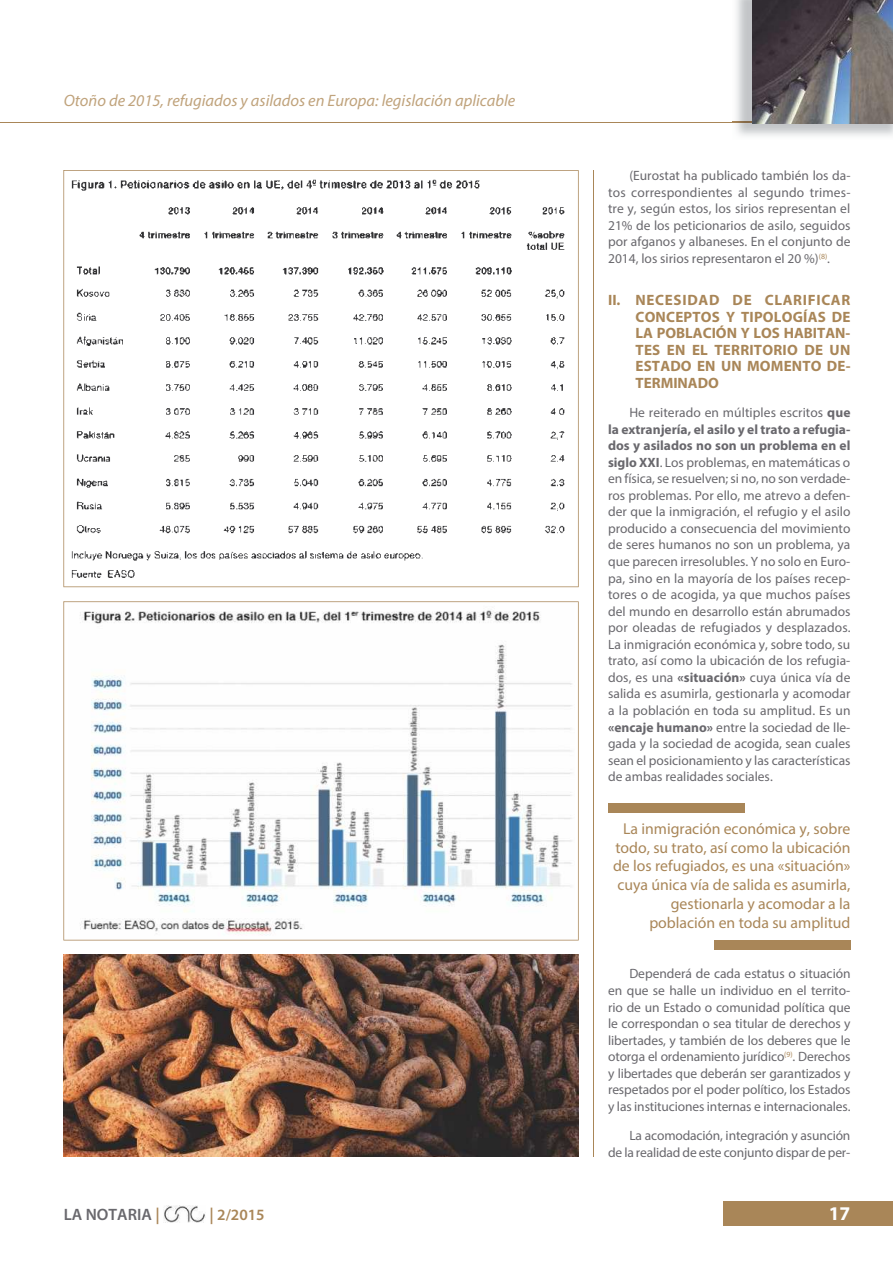
<style>
.page{position:relative;width:893px;height:1263px;background:#fff}
.page>*{position:absolute;margin:0;border:0;box-sizing:border-box;transform-origin:0 0}
.t1{font:700 19.5px "Myriad Pro";color:#fefefe}
.t2{font:italic 16.5px "Myriad Pro";color:#c0a37c}
.t3{font:600 16.5px "Myriad Pro";color:#69686d}
.t4{font:15.75px/18.8px "Myriad Pro";color:#a98658;text-align:right}
.t5{font:600 15.75px "Myriad Pro";color:#a98658}
.t6{font:700 15px/16.5px "Myriad Pro";letter-spacing:.01em;color:#a98658;text-align:justify}
.t7{font:13.5px/16.5px "Myriad Pro";letter-spacing:-.01em;color:#69686d;text-align:justify}
.s1{font-weight:700}
.s2{color:#a98658}
.s3{font-size:16.5px}
</style>
<div class="page">
<hr style="left:1px;top:122px;width:892px;height:1px;background:#a98658">
<div style="left:723px;top:1202px;width:170px;height:24px;background:#a98658"></div>
<img style="left:164px;top:1206px;width:42px;height:16px">
<img style="left:732px;top:0;width:161px;height:136px">
<img style="left:732px;top:122px;width:21px;height:1px">
<img style="left:753px;top:0;width:140px;height:123px">
<hr style="left:594px;top:170px;width:1px;height:987px;background:#a98658">
<div style="left:608px;top:804px;width:136px;height:9px;background:#a98658"></div>
<div style="left:714px;top:941px;width:136px;height:9px;background:#a98658"></div>
<img style="left:64px;top:955px;width:514px;height:202px">
<svg style="left:63px;top:170px;width:516px;height:417px"></svg>
<svg style="left:63px;top:601px;width:516px;height:339px"></svg>
<p class="t2" style="left:64px;top:90px;width:453px">Otoño de 2015, refugiados y asilados en Europa: legislación aplicable</p>
<p class="t7" style="left:608px;top:167px;width:244px;text-indent:21px">(Eurostat ha publicado también los da&shy;tos correspondientes al segundo trimes&shy;tre y, según estos, los sirios representan el 21% de los peticionarios de asilo, seguidos por afganos y albaneses. En el conjunto de 2014, los sirios representaron el 20 %)<sup>(8)</sup>.</p>
<p class="t6" style="left:635px;top:291px;width:217px;text-indent:-27px">II. NECESIDAD DE CLARIFICAR CONCEPTOS Y TIPOLOGÍAS DE LA POBLACIÓN Y LOS HABITAN-TES EN EL TERRITORIO DE UN ESTADO EN UN MOMENTO DE-TERMINADO</p>
<p class="t7" style="left:608px;top:404px;width:244px;text-indent:21px">He reiterado en múltiples escritos <span class="s1">que la extranjería, el asilo y el trato a refugia&shy;dos y asilados no son un problema en el siglo XXI</span>. Los problemas, en matemáticas o en física, se resuelven; si no, no son verdade&shy;ros problemas. Por ello, me atrevo a defen&shy;der que la inmigración, el refugio y el asilo producido a consecuencia del movimiento de seres humanos no son un problema, ya que parecen irresolubles. Y no solo en Euro&shy;pa, sino en la mayoría de los países recep&shy;tores o de acogida, ya que muchos países del mundo en desarrollo están abrumados por oleadas de refugiados y desplazados.<br>La inmigración económica y, sobre todo, su trato, así como la ubicación de los refugia&shy;dos, es una <span class="s1">«situación»</span> cuya única vía de salida es asumirla, gestionarla y acomodar a la población en toda su amplitud. Es un <span class="s1">«encaje humano»</span> entre la sociedad de lle&shy;gada y la sociedad de acogida, sean cuales sean el posicionamiento y las características de ambas realidades sociales.</p>
<p class="t4" style="left:613px;top:819px;width:239px">La inmigración económica y, sobre todo, su trato, así como la ubicación de los refugiados, es una «situación» cuya única vía de salida es asumirla, gestionarla y acomodar a la población en toda su amplitud</p>
<p class="t7" style="left:608px;top:965px;width:244px;text-indent:21px">Dependerá de cada estatus o situación en que se halle un individuo en el territo&shy;rio de un Estado o comunidad política que le correspondan o sea titular de derechos y libertades, y también de los deberes que le otorga el ordenamiento jurídico<sup>(9)</sup>. Derechos y libertades que deberán ser garantizados y respetados por el poder político, los Estados y las instituciones internas e internacionales.</p>
<p class="t7" style="left:608px;top:1127px;width:244px;text-align:right">La acomodación, integración y asunción<br>de la realidad de este conjunto dispar de per-</p>
<p class="t3" style="left:64px;top:1204px;width:97px">LA NOTARIA <span class="s2">|</span></p>
<p class="t5" style="left:209px;top:1205px;width:57px"><span class="s3">|</span> 2/2015</p>
<h1 class="t1" style="left:829px;top:1201px;width:23px">17</h1>
</div>
